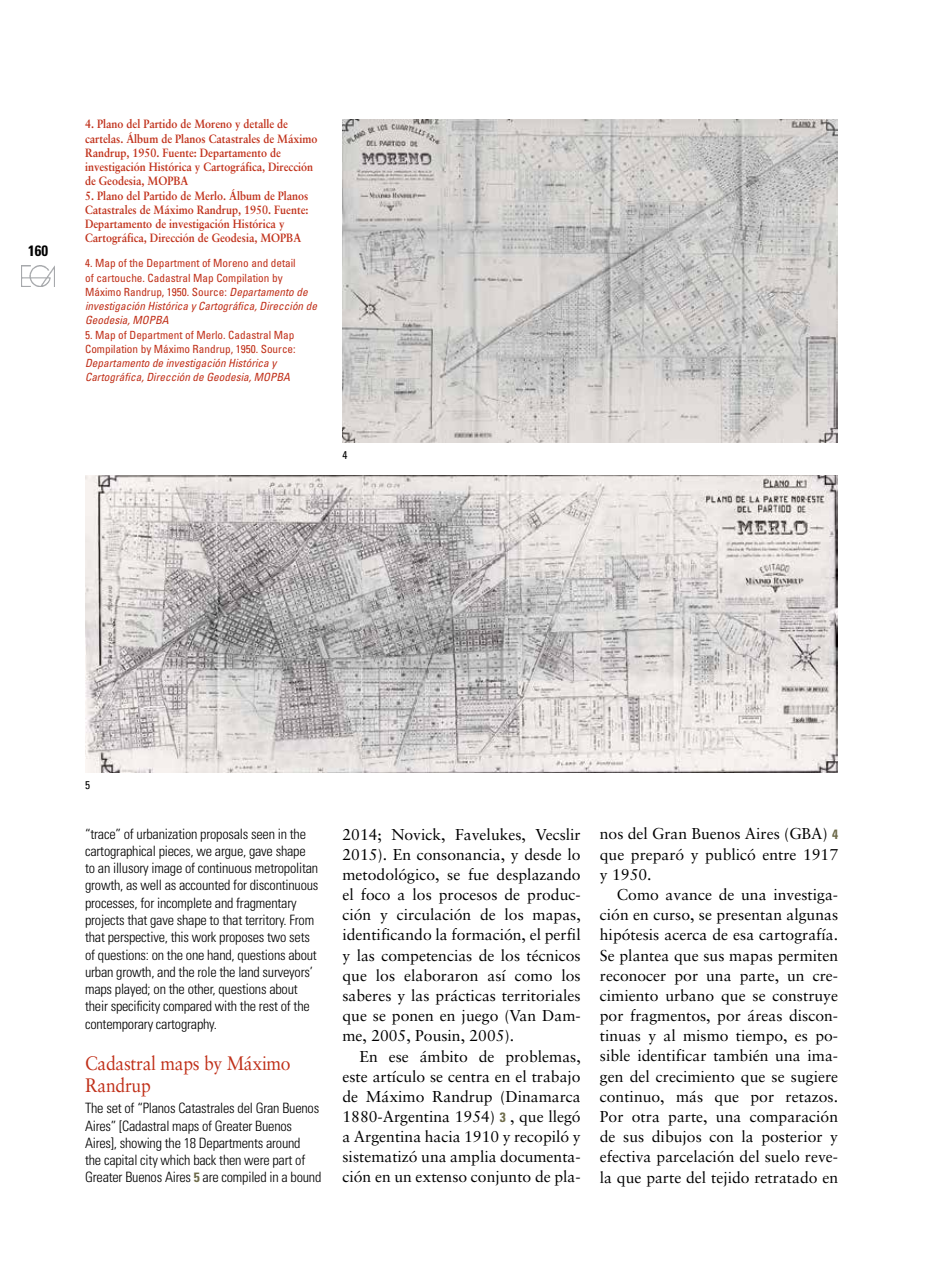
<style>
.page{position:relative;width:936px;height:1276px;background:#fff}
.page>*{position:absolute;margin:0;border:0;box-sizing:border-box;transform-origin:0 0}
.t1{font:19.5px/21.9px "Sabon";letter-spacing:-.015em;color:#c03019;scale:.9 1}
.t2{font:15.75px/20.2px "Sabon";color:#000;text-align:justify}
.t3{font:700 condensed 15px "Univers";color:#000}
.t4{font:300 condensed 14.25px/17.2px "Univers";letter-spacing:-.015em;color:#000}
.t5{font:700 12px/14.2px "Sabon";color:#c03019;scale:.9 1}
.t6{font:condensed 11.25px/14.2px "Univers";color:#c03019}
.t7{font:italic condensed 11.25px/14.2px "Univers";color:#c03019}
.t8{font:condensed 11.25px "Univers";color:#000}
.s1{font-style:italic}
.s2{font-weight:700;font-size:13.5px;color:#6e6b4a}
.s3{font-family:"Univers";font-weight:700;font-stretch:condensed;font-size:13.5px;color:#6e6b4a}
</style>
<div class="page">
<img style="left:22px;top:265px;width:33px;height:21px">
<img style="left:342px;top:119px;width:495px;height:324px">
<img style="left:85px;top:475px;width:752px;height:297px">
<p class="t3" style="left:28px;top:242px;width:21px">160</p>
<p class="t5" style="left:85px;top:117px;width:260px">4. Plano del Partido de Moreno y detalle de cartelas. Álbum de Planos Catastrales de Máximo Randrup, 1950. Fuente: Departamento de investigación Histórica y Cartográfica, Dirección de Geodesia, MOPBA</p>
<p class="t5" style="left:85px;top:188px;width:250px">5. Plano del Partido de Merlo. Álbum de Planos Catastrales de Máximo Randrup, 1950. Fuente:<br>Departamento de investigación Histórica y Cartográfica, Dirección de Geodesia, MOPBA</p>
<p class="t6" style="left:85px;top:256px;width:233px">4. Map of the Department of Moreno and detail<br>of cartouche. Cadastral Map Compilation by Máximo Randrup, 1950. Source: <span class="s1">Departamento de investigación Histórica y Cartográfica, Dirección de Geodesia, MOPBA</span></p>
<p class="t6" style="left:85px;top:327px;width:212px">5. Map of Department of Merlo. Cadastral Map<br>Compilation by Máximo Randrup, 1950. Source:</p>
<p class="t7" style="left:85px;top:356px;width:206px">Departamento de investigación Histórica y<br>Cartográfica, Dirección de Geodesia, MOPBA</p>
<p class="t8" style="left:342px;top:447px;width:6px">4</p>
<p class="t8" style="left:85px;top:778px;width:6px">5</p>
<p class="t4" style="left:85px;top:825px;width:235px">“trace” of urbanization proposals seen in the cartographical pieces, we argue, gave shape to an illusory image of continuous metropolitan growth, as well as accounted for discontinuous processes, for incomplete and fragmentary projects that gave shape to that territory. From that perspective, this work proposes two sets of questions: on the one hand, questions about urban growth, and the role the land surveyors’ maps played; on the other, questions about their specificity compared with the rest of the contemporary cartography.</p>
<p class="t1" style="left:85px;top:1052px;width:230px">Cadastral maps by Máximo<br>Randrup</p>
<p class="t4" style="left:85px;top:1099px;width:238px">The set of “Planos Catastrales del Gran Buenos Aires” [Cadastral maps of Greater Buenos Aires], showing the 18 Departments around<br>the capital city which back then were part of Greater Buenos Aires <span class="s2">5</span> are compiled in a bound</p>
<p class="t2" style="left:342px;top:824px;width:240px">2014; Novick, Favelukes, Vecslir 2015). En consonancia, y desde lo metodológico, se fue desplazando el foco a los procesos de produc&shy;ción y circulación de los mapas, identificando la formación, el perfil y las competencias de los técnicos que los elaboraron así como los saberes y las prácticas territoriales que se ponen en juego (Van Dam&shy;me, 2005, Pousin, 2005).</p>
<p class="t2" style="left:342px;top:1046px;width:240px;text-indent:17px">En ese ámbito de problemas, este artículo se centra en el trabajo de Máximo Randrup (Dinamarca 1880-Argentina 1954) <span class="s3">3</span> , que llegó a Argentina hacia 1910 y recopiló y sistematizó una amplia documenta&shy;ción en un extenso conjunto de pla-</p>
<p class="t2" style="left:600px;top:823px;width:240px">nos del Gran Buenos Aires (GBA) <span class="s3">4 </span>que preparó y publicó entre 1917 y 1950.</p>
<p class="t2" style="left:600px;top:884px;width:240px;text-indent:17px">Como avance de una investiga&shy;ción en curso, se presentan algunas hipótesis acerca de esa cartografía.<br>Se plantea que sus mapas permiten reconocer por una parte, un cre&shy;cimiento urbano que se construye por fragmentos, por áreas discon&shy;tinuas y al mismo tiempo, es po&shy;sible identificar también una ima&shy;gen del crecimiento que se sugiere continuo, más que por retazos.<br>Por otra parte, una comparación de sus dibujos con la posterior y efectiva parcelación del suelo reve&shy;la que parte del tejido retratado en</p>
</div>
